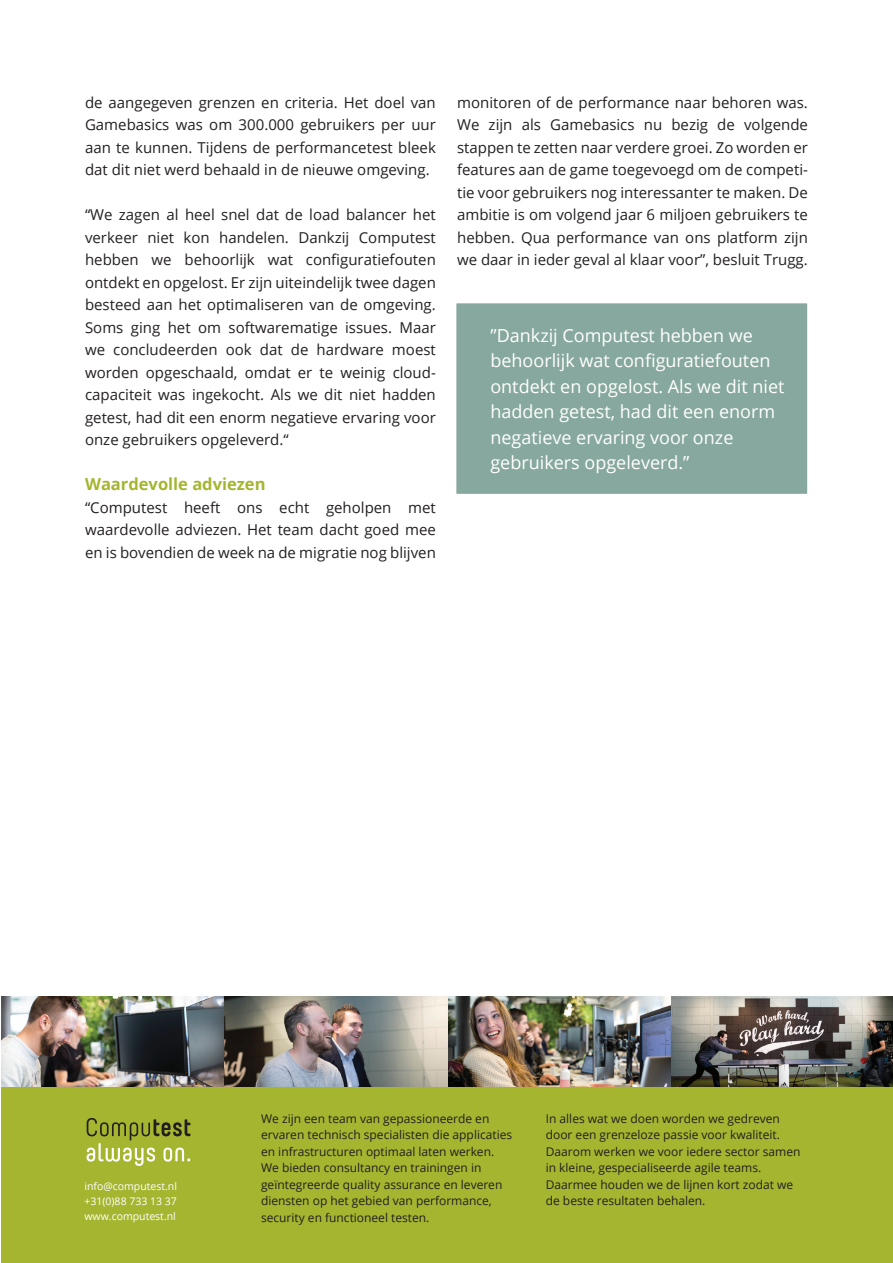
<style>
.page{position:relative;width:893px;height:1263px;background:#fff}
.page>*{position:absolute;margin:0;border:0;box-sizing:border-box;transform-origin:0 0}
.t1{font:18px/25.5px "Open Sans";color:#fff}
.t2{font:700 16.5px "Open Sans";color:#a5b530}
.t3{font:15px/22.5px "Open Sans";color:#231f20;text-align:justify}
.t4{font:12px/16.5px "Open Sans";color:#231f20}
.t5{font:10.5px/15px "Open Sans";color:#fff;text-align:justify}
</style>
<div class="page">
<div style="left:2px;top:1016px;width:891px;height:247px;background:#a5b530"></div>
<svg style="left:87px;top:1118px;width:103px;height:48px"></svg>
<img style="left:2px;top:996px;width:223px;height:90px">
<img style="left:225px;top:996px;width:223px;height:90px">
<img style="left:448px;top:996px;width:223px;height:90px">
<img style="left:671px;top:996px;width:222px;height:90px">
<div style="left:456px;top:303px;width:352px;height:191px;background:#87a89e"></div>
<p class="t3" style="left:85px;top:90px;width:352px">de aangegeven grenzen en criteria. Het doel van Gamebasics was om 300.000 gebruikers per uur aan te kunnen. Tijdens de performancetest bleek dat dit niet werd behaald in de nieuwe omgeving.</p>
<p class="t3" style="left:85px;top:203px;width:352px">“We zagen al heel snel dat de load balancer het verkeer niet kon handelen. Dankzij Computest hebben we behoorlijk wat configuratiefouten ontdekt en opgelost. Er zijn uiteindelijk twee dagen besteed aan het optimaliseren van de omgeving.<br>Soms ging het om softwarematige issues. Maar we concludeerden ook dat de hardware moest worden opgeschaald, omdat er te weinig cloud&shy;capaciteit was ingekocht. Als we dit niet hadden getest, had dit een enorm negatieve ervaring voor onze gebruikers opgeleverd.“</p>
<p class="t2" style="left:85px;top:472px;width:182px">Waardevolle adviezen</p>
<p class="t3" style="left:85px;top:495px;width:352px">“Computest heeft ons echt geholpen met waardevolle adviezen. Het team dacht goed mee en is bovendien de week na de migratie nog blijven</p>
<p class="t3" style="left:457px;top:90px;width:352px">monitoren of de performance naar behoren was.<br>We zijn als Gamebasics nu bezig de volgende stappen te zetten naar verdere groei. Zo worden er features aan de game toegevoegd om de competi&shy;tie voor gebruikers nog interessanter te maken. De ambitie is om volgend jaar 6 miljoen gebruikers te hebben. Qua performance van ons platform zijn we daar in ieder geval al klaar voor”, besluit Trugg.</p>
<p class="t1" style="left:490px;top:322px;width:296px">”Dankzij Computest hebben we behoorlijk wat configuratiefouten ontdekt en opgelost. Als we dit niet hadden getest, had dit een enorm negatieve ervaring voor onze gebruikers opgeleverd.”</p>
<p class="t5" style="left:84px;top:1178px;width:94px">info@computest.nl +31(0)88 733 13 37 www.computest.nl</p>
<p class="t4" style="left:261px;top:1110px;width:253px">We zijn een team van gepassioneerde en ervaren technisch specialisten die applicaties en infrastructuren optimaal laten werken.<br>We bieden consultancy en trainingen in geïntegreerde quality assurance en leveren diensten op het gebied van performance, security en functioneel testen.</p>
<p class="t4" style="left:546px;top:1110px;width:256px">In alles wat we doen worden we gedreven door een grenzeloze passie voor kwaliteit.<br>Daarom werken we voor iedere sector samen in kleine, gespecialiseerde agile teams.<br>Daarmee houden we de lijnen kort zodat we de beste resultaten behalen.</p>
</div>
